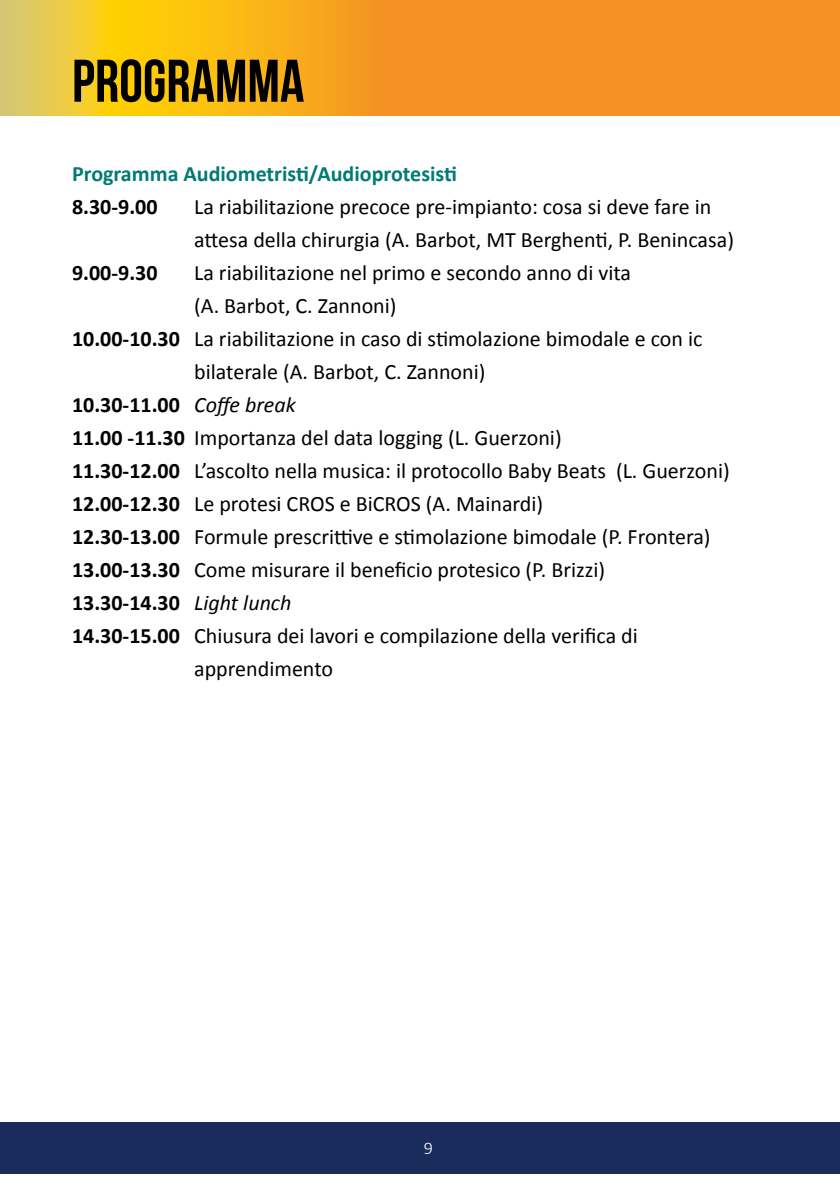
<style>
.page{position:relative;width:840px;height:1191px;background:#fff}
.page>*{position:absolute;margin:0;border:0;box-sizing:border-box;transform-origin:0 0}
.t1{font:700 60px "Bebas Neue";color:#000}
.t2{font:22px/33px "Calibri";color:#000}
.t3{font:700 22px "Calibri";color:#000}
.t4{font:700 22px "Calibri";color:#007a75}
.t5{font:300 18px "Calibri";color:#fff}
.s1{font-weight:700}
.s2{font-weight:400;font-style:italic}
</style>
<div class="page">
<div style="left:0;top:1123px;width:839px;height:51px;background:#1a2c5b"></div>
<svg style="left:0;top:0;width:839px;height:115px;background:#f4a422"></svg>
<h1 class="t1" style="left:72px;top:48px;width:234px">PROGRAMMA</h1>
<p class="t4" style="left:72px;top:160px;width:386px">Programma Audiometristi/Audioprotesisti</p>
<p class="t3" style="left:72px;top:193px;width:87px">8.30-9.00</p>
<p class="t2" style="left:194px;top:189px;width:541px">La riabilitazione precoce pre-impianto: cosa si deve fare in attesa della chirurgia (A. Barbot, MT Berghenti, P. Benincasa)</p>
<p class="t3" style="left:72px;top:259px;width:87px">9.00-9.30</p>
<p class="t2" style="left:194px;top:255px;width:438px">La riabilitazione nel primo e secondo anno di vita</p>
<p class="t2" style="left:194px;top:288px;width:204px">(A. Barbot, C. Zannoni)</p>
<p class="t2" style="left:72px;top:321px;width:631px"><span class="s1">10.00-10.30</span> La riabilitazione in caso di stimolazione bimodale e con ic</p>
<p class="t2" style="left:194px;top:354px;width:292px">bilaterale (A. Barbot, C. Zannoni)</p>
<p class="t3" style="left:72px;top:391px;width:225px">10.30-11.00 <span class="s2">Coffe break</span></p>
<p class="t2" style="left:72px;top:420px;width:491px"><span class="s1">11.00 -11.30</span> Importanza del data logging (L. Guerzoni)</p>
<p class="t2" style="left:72px;top:453px;width:658px"><span class="s1">11.30-12.00</span> L’ascolto nella musica: il protocollo Baby Beats (L. Guerzoni)</p>
<p class="t2" style="left:72px;top:486px;width:472px"><span class="s1">12.00-12.30</span> Le protesi CROS e BiCROS (A. Mainardi)</p>
<p class="t2" style="left:72px;top:519px;width:639px"><span class="s1">12.30-13.00</span> Formule prescrittive e stimolazione bimodale (P. Frontera)</p>
<p class="t2" style="left:72px;top:552px;width:534px"><span class="s1">13.00-13.30</span> Come misurare il beneficio protesico (P. Brizzi)</p>
<p class="t3" style="left:72px;top:589px;width:221px">13.30-14.30 <span class="s2">Light lunch</span></p>
<p class="t2" style="left:72px;top:618px;width:567px"><span class="s1">14.30-15.00</span> Chiusura dei lavori e compilazione della verifica di</p>
<p class="t2" style="left:194px;top:651px;width:140px">apprendimento</p>
<p class="t5" style="left:423px;top:1137px;width:11px">9</p>
</div>
